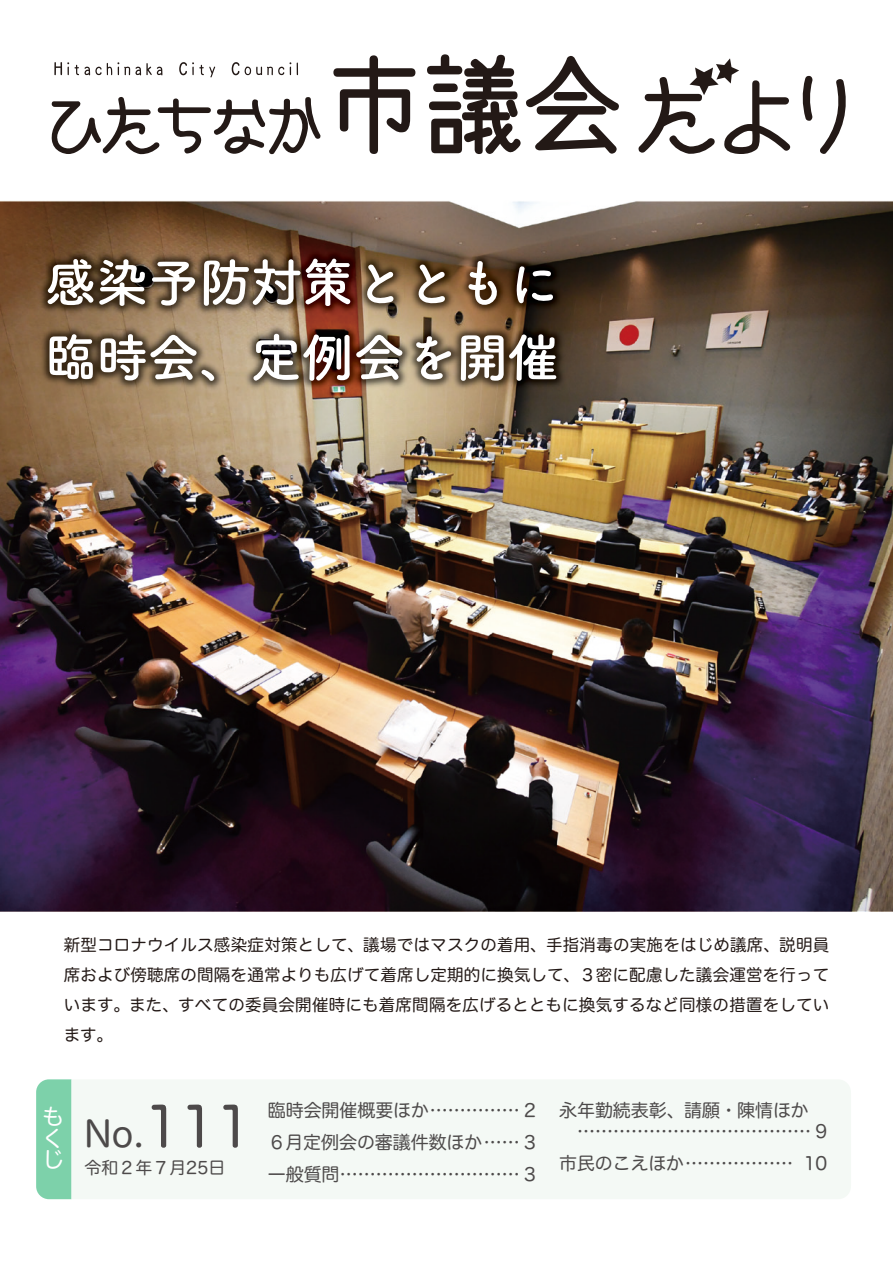
<style>
.page{position:relative;width:893px;height:1263px;background:#fff}
.page>*{position:absolute;margin:0;border:0;box-sizing:border-box;transform-origin:0 0}
.t1{font:54.9px "Hira Maru Pro W4";color:#4d4a4a}
.t2{font:700 52.5px/75px "Tsuku A Rd Gothic";letter-spacing:-.02em;color:#fff}
.t3{font:35.7px "Hira Maru Pro W4";color:#4d4a4a}
.t4{font:22.5px/21.6px "Hira Maru Pro N W4";color:#fff}
.t5{font:18px/32.2px "Hira Maru Pro W4";letter-spacing:-.005em;color:#4d4a4a}
.t6{font:16.95px "Hira Maru Pro W4";color:#4d4a4a}
.t7{font:16.5px/30px "Hira Maru Pro W4";letter-spacing:.01em;color:#231916;text-align:justify}
.s1{font-size:35.7px}
</style>
<div class="page">
<img style="left:0;top:200px;width:893px;height:712px">
<svg style="left:36px;top:1079px;width:36px;height:120px;background:#82d2ad"></svg>
<div style="left:72px;top:1080px;width:779px;height:119px;background:#f4f9f5"></div>
<svg style="left:51px;top:97px;width:270px;height:57px"></svg>
<svg style="left:333px;top:55px;width:82px;height:99px"></svg>
<svg style="left:427px;top:54px;width:192px;height:100px"></svg>
<svg style="left:802px;top:76px;width:11px;height:45px"></svg>
<svg style="left:820px;top:79px;width:26px;height:75px"></svg>
<svg style="left:638px;top:58px;width:153px;height:96px"></svg>
<svg style="left:54px;top:62px;width:108px;height:13px"></svg>
<svg style="left:179px;top:62px;width:36px;height:15px"></svg>
<svg style="left:232px;top:62px;width:7px;height:13px"></svg>
<svg style="left:245px;top:67px;width:39px;height:8px"></svg>
<svg style="left:290px;top:62px;width:1px;height:13px"></svg>
<svg style="left:297px;top:63px;width:1px;height:12px"></svg>
<p class="t2" style="left:44px;top:242px;width:517px">感染予防対策とともに臨時会、定例会を開催</p>
<p class="t7" style="left:64px;top:928px;width:767px">新型コロナウイルス感染症対策として、議場ではマスクの着用、手指消毒の実施をはじめ議席、説明員席および傍聴席の間隔を通常よりも広げて着席し定期的に換気して、３密に配慮した議会運営を行っています。また、すべての委員会開催時にも着席間隔を広げるとともに換気するなど同様の措置をしています。</p>
<p class="t4" style="left:42px;top:1105px;width:22px">もくじ</p>
<p class="t1" style="left:134px;top:1079px;width:120px"><span class="s1">.</span>111</p>
<p class="t3" style="left:84px;top:1103px;width:51px">No</p>
<p class="t6" style="left:85px;top:1153px;width:142px">令和２年７月25日</p>
<p class="t5" style="left:268px;top:1092px;width:269px">臨時会開催概要ほか............... 2</p>
<p class="t5" style="left:268px;top:1125px;width:270px">６月定例会の審議件数ほか...... 3一般質問.............................. 3</p>
<p class="t5" style="left:577px;top:1098px;width:251px;line-height:21px;text-indent:-18px">永年勤続表彰、請願・陳情ほか....................................... 9</p>
<p class="t5" style="left:804px;top:1146px;width:25px">10</p>
<p class="t5" style="left:559px;top:1146px;width:236px">市民のこえほか..................</p>
</div>
